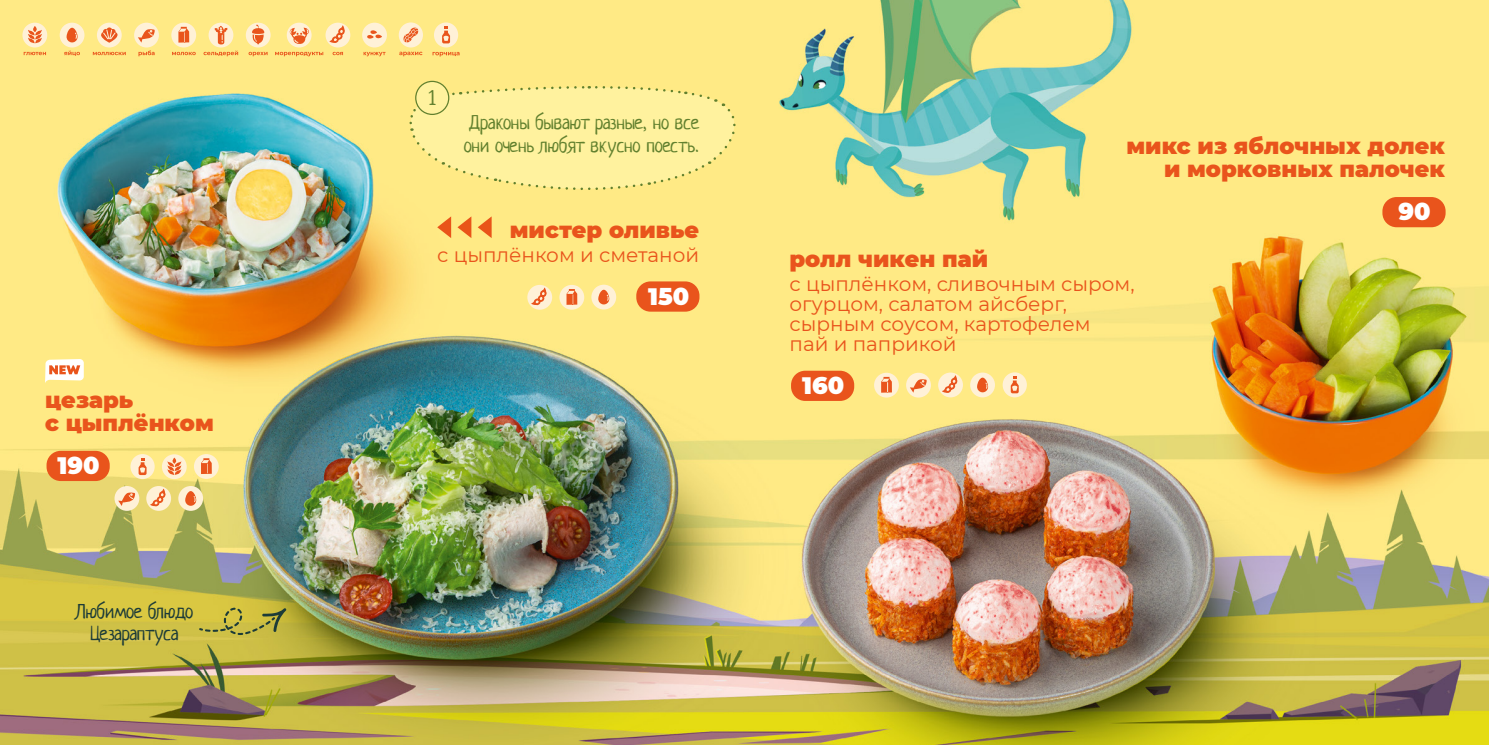
<style>
.page{position:relative;width:1489px;height:745px;background:#fff}
.page>*{position:absolute;margin:0;border:0;box-sizing:border-box;transform-origin:0 0}
.t1{font:900 23.75px "Montserrat";color:#fff}
.t2{font:900 22.5px/23.8px "Montserrat";color:#e9541c;text-align:right}
.t3{font:20px/20px "Montserrat";color:#e9541c}
.t4{font:20px/22.5px "Neucha";color:#61802e}
.t5{font:20px/22.5px "Neucha";letter-spacing:-.01em;color:#1c3b38;text-align:center}
</style>
<div class="page">
<img style="left:0;top:0;width:1488px;height:744px">
<svg style="left:408px;top:85px;width:337px;height:107px"></svg>
<div style="left:1382px;top:197px;width:63px;height:30px;background:#e9541c;border-radius:14px"></div>
<div style="left:636px;top:281px;width:63px;height:30px;background:#e9541c;border-radius:14px"></div>
<div style="left:591px;top:284px;width:25px;height:25px;background:#fff1d7;border-radius:50%"></div>
<svg style="left:598px;top:289px;width:11px;height:15px"></svg>
<div style="left:559px;top:285px;width:25px;height:24px;background:#fff1d7;border-radius:50%"></div>
<svg style="left:566px;top:289px;width:11px;height:15px"></svg>
<div style="left:527px;top:285px;width:25px;height:24px;background:#fff1d7;border-radius:50%"></div>
<svg style="left:530px;top:286px;width:17px;height:20px"></svg>
<svg style="left:24px;top:52px;width:22px;height:3px"></svg>
<svg style="left:64px;top:51px;width:16px;height:5px"></svg>
<svg style="left:172px;top:52px;width:24px;height:3px"></svg>
<svg style="left:332px;top:52px;width:11px;height:3px"></svg>
<svg style="left:138px;top:50px;width:17px;height:6px"></svg>
<svg style="left:203px;top:51px;width:35px;height:5px"></svg>
<div style="left:208px;top:23px;width:25px;height:24px;background:#fff1d7;border-radius:50%"></div>
<svg style="left:215px;top:25px;width:12px;height:19px"></svg>
<svg style="left:275px;top:52px;width:48px;height:4px"></svg>
<svg style="left:248px;top:52px;width:19px;height:4px"></svg>
<svg style="left:93px;top:52px;width:33px;height:3px"></svg>
<div style="left:60px;top:23px;width:24px;height:24px;background:#fff1d7;border-radius:50%"></div>
<svg style="left:66px;top:28px;width:12px;height:14px"></svg>
<div style="left:22px;top:23px;width:25px;height:24px;background:#fff1d7;border-radius:50%"></div>
<svg style="left:28px;top:26px;width:14px;height:17px"></svg>
<div style="left:325px;top:23px;width:25px;height:24px;background:#fff1d7;border-radius:50%"></div>
<svg style="left:328px;top:24px;width:18px;height:20px"></svg>
<div style="left:134px;top:23px;width:25px;height:24px;background:#fff1d7;border-radius:50%"></div>
<svg style="left:138px;top:29px;width:17px;height:14px"></svg>
<div style="left:171px;top:23px;width:25px;height:24px;background:#fff1d7;border-radius:50%"></div>
<div style="left:287px;top:23px;width:24px;height:24px;background:#fff1d7;border-radius:50%"></div>
<svg style="left:289px;top:28px;width:21px;height:17px"></svg>
<div style="left:97px;top:23px;width:25px;height:24px;background:#fff1d7;border-radius:50%"></div>
<svg style="left:101px;top:27px;width:16px;height:16px"></svg>
<div style="left:246px;top:23px;width:24px;height:24px;background:#fff1d7;border-radius:50%"></div>
<svg style="left:252px;top:24px;width:12px;height:21px"></svg>
<div style="left:362px;top:23px;width:25px;height:24px;background:#fff1d7;border-radius:50%"></div>
<svg style="left:367px;top:30px;width:15px;height:9px"></svg>
<svg style="left:363px;top:52px;width:22px;height:4px"></svg>
<div style="left:399px;top:22px;width:24px;height:25px;background:#fff1d7;border-radius:50%"></div>
<svg style="left:403px;top:27px;width:15px;height:15px"></svg>
<div style="left:434px;top:22px;width:24px;height:25px;background:#fff1d7;border-radius:50%"></div>
<svg style="left:442px;top:26px;width:8px;height:17px"></svg>
<svg style="left:432px;top:52px;width:27px;height:4px"></svg>
<svg style="left:399px;top:52px;width:23px;height:4px"></svg>
<div style="left:1002px;top:372px;width:24px;height:25px;background:#fff1d7;border-radius:50%"></div>
<svg style="left:1010px;top:376px;width:8px;height:17px"></svg>
<div style="left:791px;top:370px;width:63px;height:30px;background:#e9541c;border-radius:14px"></div>
<div style="left:906px;top:372px;width:24px;height:25px;background:#fff1d7;border-radius:50%"></div>
<svg style="left:910px;top:379px;width:17px;height:13px"></svg>
<div style="left:874px;top:372px;width:24px;height:25px;background:#fff1d7;border-radius:50%"></div>
<svg style="left:881px;top:376px;width:10px;height:16px"></svg>
<div style="left:938px;top:372px;width:24px;height:25px;background:#fff1d7;border-radius:50%"></div>
<svg style="left:940px;top:374px;width:18px;height:20px"></svg>
<div style="left:970px;top:372px;width:24px;height:25px;background:#fff1d7;border-radius:50%"></div>
<svg style="left:977px;top:377px;width:11px;height:15px"></svg>
<svg style="left:178px;top:27px;width:11px;height:16px"></svg>
<div style="left:47px;top:450px;width:63px;height:30px;background:#e9541c;border-radius:14px"></div>
<svg style="left:45px;top:359px;width:39px;height:24px"></svg>
<svg style="left:437px;top:216px;width:14px;height:22px"></svg>
<svg style="left:457px;top:216px;width:14px;height:22px"></svg>
<svg style="left:477px;top:216px;width:14px;height:22px"></svg>
<svg style="left:199px;top:607px;width:87px;height:27px"></svg>
<div style="left:416px;top:81px;width:33px;height:33px;background:#fff29e;border-radius:50%"></div>
<div style="left:415px;top:81px;width:34px;height:34px;border:1px solid #61802e;border-radius:50%"></div>
<div style="left:130px;top:454px;width:25px;height:25px;background:#fff1d7;border-radius:50%"></div>
<svg style="left:139px;top:458px;width:7px;height:16px"></svg>
<div style="left:162px;top:454px;width:25px;height:25px;background:#fff1d7;border-radius:50%"></div>
<svg style="left:167px;top:457px;width:15px;height:17px"></svg>
<div style="left:194px;top:454px;width:25px;height:24px;background:#fff1d7;border-radius:50%"></div>
<svg style="left:201px;top:458px;width:11px;height:15px"></svg>
<div style="left:114px;top:485px;width:25px;height:25px;background:#fff1d7;border-radius:50%"></div>
<svg style="left:118px;top:492px;width:18px;height:13px"></svg>
<div style="left:146px;top:485px;width:25px;height:25px;background:#fff1d7;border-radius:50%"></div>
<svg style="left:149px;top:487px;width:18px;height:20px"></svg>
<div style="left:178px;top:485px;width:25px;height:25px;background:#fff1d7;border-radius:50%"></div>
<svg style="left:185px;top:491px;width:11px;height:14px"></svg>
<p class="t2" style="left:45px;top:386px;width:170px;text-align:left">цезарь<br>с цыплёнком</p>
<p class="t1" style="left:58px;top:447px;width:44px">190</p>
<p class="t5" style="left:75px;top:599px;width:119px">Любимое блюдо<br>Цезараптуса</p>
<p class="t4" style="left:428px;top:87px;width:10px">1</p>
<p class="t4" style="left:464px;top:111px;width:237px">Драконы бывают разные, но все они очень любят вкусно поесть.</p>
<p class="t2" style="left:510px;top:216px;width:191px">мистер оливье</p>
<p class="t3" style="left:437px;top:244px;width:263px">с цыплёнком и сметаной</p>
<p class="t1" style="left:648px;top:278px;width:43px">150</p>
<p class="t2" style="left:1126px;top:132px;width:320px">микс из яблочных долек и морковных палочек</p>
<p class="t1" style="left:1398px;top:194px;width:34px">90</p>
<p class="t2" style="left:789px;top:246px;width:200px">ролл чикен пай</p>
<p class="t3" style="left:789px;top:273px;width:346px">с цыплёнком, сливочным сыром, огурцом, салатом айсберг, сырным соусом, картофелем пай и паприкой</p>
<p class="t1" style="left:802px;top:368px;width:44px">160</p>
</div>
